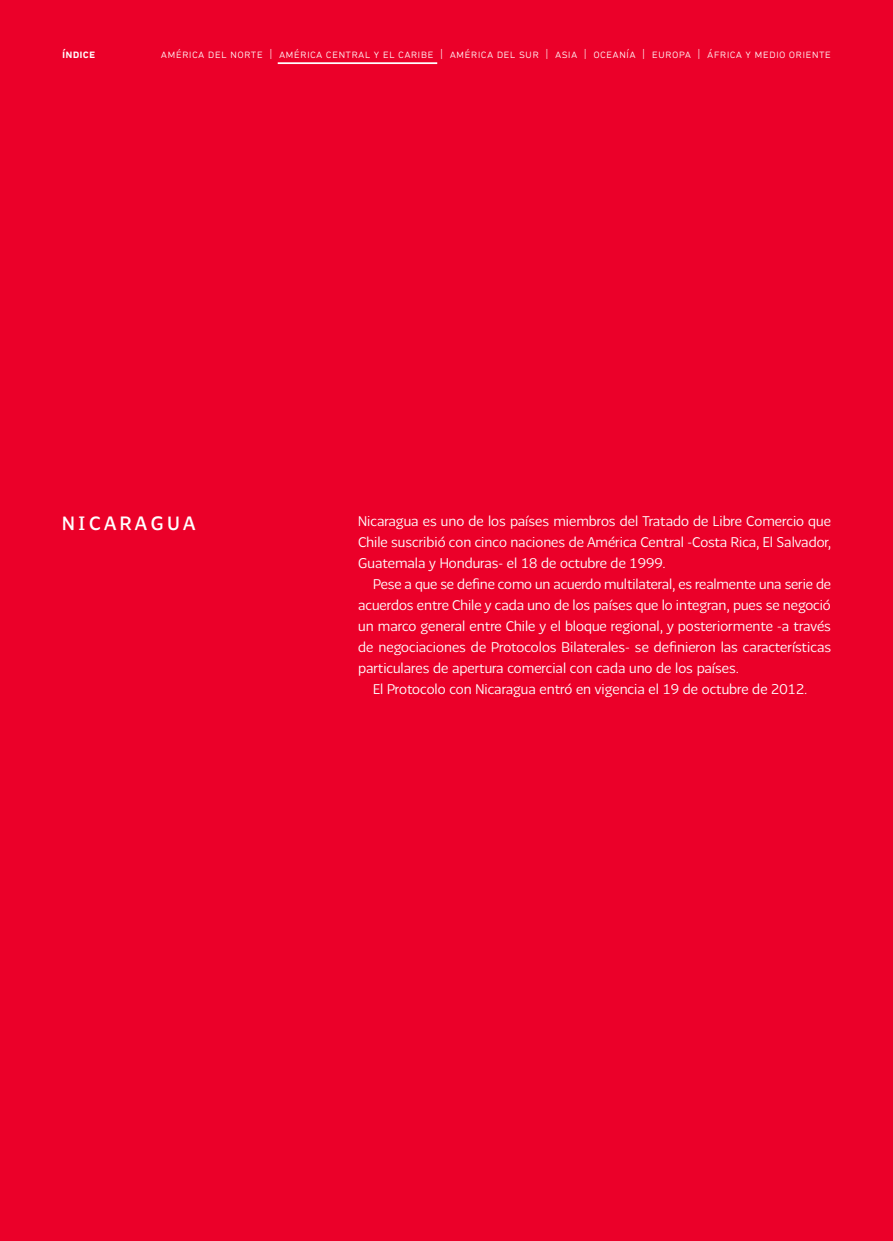
<style>
.page{position:relative;width:893px;height:1241px;background:#fff}
.page>*{position:absolute;margin:0;border:0;box-sizing:border-box;transform-origin:0 0}
.t1{font:19.25px "Chilena";letter-spacing:.2em;color:#fff}
.t2{font:14px/21px "Chilena Fina";color:#fff;text-align:justify}
.t3{font:300 12.25px "DIN Next LT Pro";letter-spacing:.015em;color:#fff}
.t4{font:500 12.25px "DIN Next LT Pro";letter-spacing:.015em;color:#fff}
</style>
<div class="page">
<div style="left:0;top:0;width:893px;height:1240px;background:#eb0029"></div>
<hr style="left:278px;top:62px;width:159px;height:2px;background:#fff">
<p class="t4" style="left:62px;top:47px;width:35px">índice</p>
<p class="t3" style="left:161px;top:47px;width:671px">américa del norte | américa central y el caribe | américa del sur | asia | oceanía | europa | áfrica y medio oriente</p>
<h1 class="t1" style="left:62px;top:511px;width:135px">NICARAGUA</h1>
<p class="t2" style="left:358px;top:510px;width:474px">Nicaragua es uno de los países miembros del Tratado de Libre Comercio que Chile suscribió con cinco naciones de América Central -Costa Rica, El Salvador, Guatemala y Honduras- el 18 de octubre de 1999.</p>
<p class="t2" style="left:373px;top:573px;width:459px">Pese a que se define como un acuerdo multilateral, es realmente una serie de</p>
<p class="t2" style="left:358px;top:594px;width:474px">acuerdos entre Chile y cada uno de los países que lo integran, pues se negoció</p>
<p class="t2" style="left:358px;top:615px;width:474px">un marco general entre Chile y el bloque regional, y posteriormente -a través</p>
<p class="t2" style="left:358px;top:636px;width:474px">de negociaciones de Protocolos Bilaterales- se definieron las características</p>
<p class="t2" style="left:358px;top:657px;width:382px">particulares de apertura comercial con cada uno de los países.</p>
<p class="t2" style="left:373px;top:678px;width:436px">El Protocolo con Nicaragua entró en vigencia el 19 de octubre de 2012.</p>
</div>
